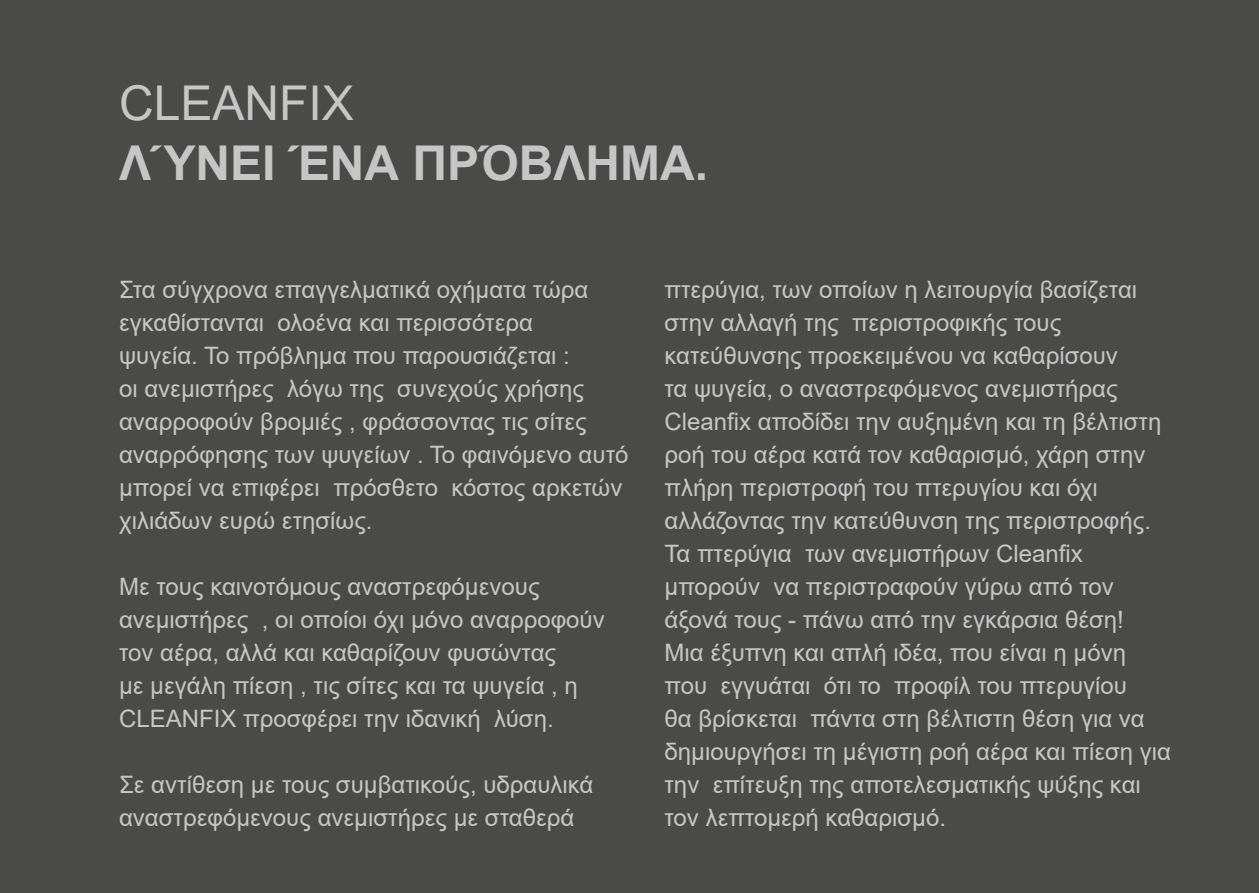
<style>
.page{position:relative;width:1259px;height:893px;background:#4a4a49}
.page>*{position:absolute;margin:0;border:0;box-sizing:border-box;transform-origin:0 0}
.t1{font:700 48px "Arial";color:#c6c6c6}
.t2{font:48px "Arial";color:#c6c6c6}
.t3{font:24px/33px "Arial";color:#c6c6c6}
</style>
<div class="page">
<h1 class="t2" style="left:119px;top:70px;width:236px">CLEANFIX</h1>
<h1 class="t1" style="left:119px;top:129px;width:591px">ΛΎΝΕΙ ΈΝΑ ΠΡΌΒΛΗΜΑ.</h1>
<p class="t3" style="left:119px;top:273px;width:511px">Στα σύγχρονα επαγγελματικά οχήματα τώρα εγκαθίστανται ολοένα και περισσότερα<br>ψυγεία. Το πρόβλημα που παρουσιάζεται :<br>οι ανεμιστήρες λόγω της συνεχούς χρήσης αναρροφούν βρομιές , φράσσοντας τις σίτες αναρρόφησης των ψυγείων . Το φαινόμενο αυτό μπορεί να επιφέρει πρόσθετο κόστος αρκετών χιλιάδων ευρώ ετησίως.</p>
<p class="t3" style="left:119px;top:570px;width:487px">Με τους καινοτόμους αναστρεφόμενους ανεμιστήρες , οι οποίοι όχι μόνο αναρροφούν τον αέρα, αλλά και καθαρίζουν φυσώντας<br>με μεγάλη πίεση , τις σίτες και τα ψυγεία , η CLEANFIX προσφέρει την ιδανική λύση.</p>
<p class="t3" style="left:119px;top:768px;width:476px">Σε αντίθεση με τους συμβατικούς, υδραυλικά αναστρεφόμενους ανεμιστήρες με σταθερά</p>
<p class="t3" style="left:664px;top:273px;width:508px">πτερύγια, των οποίων η λειτουργία βασίζεται στην αλλαγή της περιστροφικής τους κατεύθυνσης προεκειμένου να καθαρίσουν<br>τα ψυγεία, ο αναστρεφόμενος ανεμιστήρας Cleanfix αποδίδει την αυξημένη και τη βέλτιστη ροή του αέρα κατά τον καθαρισμό, χάρη στην πλήρη περιστροφή του πτερυγίου και όχι αλλάζοντας την κατεύθυνση της περιστροφής.<br>Τα πτερύγια των ανεμιστήρων Cleanfix μπορούν να περιστραφούν γύρω από τον άξονά τους - πάνω από την εγκάρσια θέση!<br>Μια έξυπνη και απλή ιδέα, που είναι η μόνη που εγγυάται ότι το προφίλ του πτερυγίου<br>θα βρίσκεται πάντα στη βέλτιστη θέση για να δημιουργήσει τη μέγιστη ροή αέρα και πίεση για την επίτευξη της αποτελεσματικής ψύξης και τον λεπτομερή καθαρισμό.</p>
</div>
